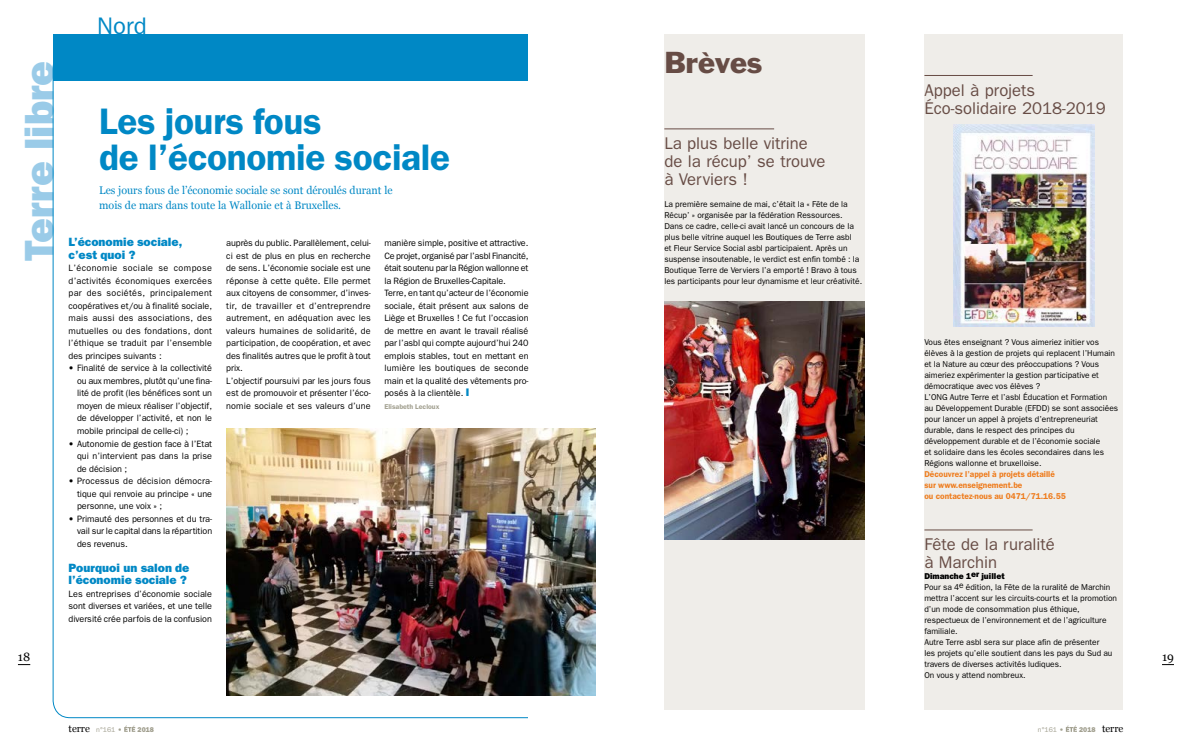
<style>
.page{position:relative;width:1191px;height:752px;background:#fff}
.page>*{position:absolute;margin:0;border:0;box-sizing:border-box;transform-origin:0 0}
.t1{font:800 41.4px "Franklin Gothic";color:#9acbe8}
.t2{font:600 37px/36px "Franklin Gothic";letter-spacing:-.01em;color:#0088c5}
.t3{font:28px "Franklin Gothic";letter-spacing:-.01em;color:#674c45}
.t4{font:24px "Franklin Gothic";color:#0088c5}
.t5{font:17px/18px "Franklin Gothic";color:#674c45}
.t6{font:800 12px/12.5px "Franklin Gothic";color:#0088c5}
.t7{font:12px "Georgia";color:#000}
.t8{font:11px/15px "Georgia";color:#0088c5}
.t9{font:10px "Georgia";color:#000}
.t10{font:9.2px/12.5px "Franklin Gothic";color:#000;text-align:justify}
.t11{font:8.5px/11px "Franklin Gothic";color:#000}
.t12{font:600 8.5px/11px "Franklin Gothic";color:#ee7c1d}
.t13{font:800 8.5px "Franklin Gothic";color:#000}
.t14{font:600 7px "Franklin Gothic";color:#a2a090}
.t15{font:7px "Franklin Gothic";color:#a2a090}
.t16{font:800 7px "Franklin Gothic";color:#a2a090}
.s1{font-weight:800;font-size:11px;color:#0088c5}
.s2{font-family:"Franklin Gothic";font-size:7px;color:#a2a090}
.s3{font-family:"Franklin Gothic";font-weight:800;font-size:7px;color:#a2a090}
.s4{font-weight:800}
</style>
<div class="page">
<svg style="left:1162px;top:664px;width:12px;height:1px"></svg>
<svg style="left:18px;top:664px;width:12px;height:1px"></svg>
<svg style="left:124px;top:725px;width:11px;height:6px"></svg>
<svg style="left:1065px;top:725px;width:12px;height:6px"></svg>
<div style="left:664px;top:34px;width:201px;height:675px;background:#efede9"></div>
<div style="left:924px;top:34px;width:199px;height:675px;background:#efede9"></div>
<div style="left:53px;top:34px;width:516px;height:46px;background:#0088c5"></div>
<div style="left:528px;top:0;width:68px;height:726px;background:#fff"></div>
<img style="left:226px;top:428px;width:369px;height:267px">
<hr style="left:664px;top:128px;width:110px;height:1px;background:#674c45">
<hr style="left:924px;top:75px;width:108px;height:1px;background:#674c45">
<hr style="left:924px;top:529px;width:108px;height:1px;background:#674c45">
<img style="left:664px;top:301px;width:201px;height:238px">
<img style="left:953px;top:124px;width:141px;height:202px">
<h3 class="t4" style="left:97px;top:12px;width:51px">Nord</h3>
<h3 class="t3" style="left:664px;top:45px;width:100px">Brèves</h3>
<h1 class="t1" style="left:15px;top:261px;width:202px;rotate:-90deg">Terre libre</h1>
<h3 class="t5" style="left:924px;top:81px;width:183px">Appel à projets<br>Éco-solidaire 2018-2019</h3>
<h2 class="t2" style="left:99px;top:102px;width:352px">Les jours fous<br>de l’économie sociale</h2>
<h3 class="t5" style="left:664px;top:134px;width:163px">La plus belle vitrine de la récup’ se trouve à Verviers !</h3>
<p class="t11" style="left:664px;top:199px;width:199px">La première semaine de mai, c’était la « Fête de la Récup’ » organisée par la fédération Ressources.<br>Dans ce cadre, celle-ci avait lancé un concours de la plus belle vitrine auquel les Boutiques de Terre asbl<br>et Fleur Service Social asbl participaient. Après un suspense insoutenable, le verdict est enfin tombé : la Boutique Terre de Verviers l’a emporté ! Bravo à tous les participants pour leur dynamisme et leur créativité.</p>
<p class="t8" style="left:99px;top:182px;width:295px">Les jours fous de l’économie sociale se sont déroulés durant le mois de mars dans toute la Wallonie et à Bruxelles.</p>
<h3 class="t6" style="left:69px;top:236px;width:115px">L’économie sociale, c’est quoi ?</h3>
<p class="t10" style="left:69px;top:261px;width:145px">L’économie sociale se compose d’activités économiques exercées par des sociétés, principalement coopératives et/ou à finalité sociale, mais aussi des associations, des mutuelles ou des fondations, dont l’éthique se traduit par l’ensemble des principes suivants :</p>
<p class="t10" style="left:77px;top:361px;width:137px;text-indent:-9px">• Finalité de service à la collectivité ou aux membres, plutôt qu’une fina&shy;lité de profit (les bénéfices sont un moyen de mieux réaliser l’objectif, de développer l’activité, et non le mobile principal de celle-ci) ;</p>
<p class="t10" style="left:77px;top:436px;width:136px;text-indent:-9px">• Autonomie de gestion face à l’Etat qui n’intervient pas dans la prise de décision ;</p>
<p class="t10" style="left:77px;top:474px;width:136px;text-indent:-9px">• Processus de décision démocra&shy;tique qui renvoie au principe « une personne, une voix » ;</p>
<p class="t10" style="left:77px;top:511px;width:137px;text-indent:-9px">• Primauté des personnes et du tra&shy;vail sur le capital dans la répartition des revenus.</p>
<h3 class="t6" style="left:69px;top:561px;width:122px">Pourquoi un salon de l’économie sociale ?</h3>
<p class="t10" style="left:69px;top:586px;width:145px">Les entreprises d’économie sociale sont diverses et variées, et une telle diversité crée parfois de la confusion</p>
<p class="t10" style="left:226px;top:236px;width:146px;text-align:left">auprès du public. Parallèlement, celui&shy;ci est de plus en plus en recherche de sens. L’économie sociale est une réponse à cette quête. Elle permet aux citoyens de consommer, d’inves&shy;tir, de travailler et d’entreprendre autrement, en adéquation avec les valeurs humaines de solidarité, de participation, de coopération, et avec des finalités autres que le profit à tout prix.<br>L’objectif poursuivi par les jours fous est de promouvoir et présenter l’éco&shy;nomie sociale et ses valeurs d’une</p>
<p class="t10" style="left:384px;top:236px;width:146px;text-align:left">manière simple, positive et attractive.<br>Ce projet, organisé par l’asbl Financité, était soutenu par la Région wallonne et la Région de Bruxelles-Capitale.<br>Terre, en tant qu’acteur de l’économie sociale, était présent aux salons de Liège et Bruxelles ! Ce fut l’occasion de mettre en avant le travail réalisé par l’asbl qui compte aujourd’hui 240 emplois stables, tout en mettant en lumière les boutiques de seconde main et la qualité des vêtements pro&shy;posés à la clientèle. <span class="s1">I</span></p>
<p class="t11" style="left:924px;top:336px;width:195px">Vous êtes enseignant ? Vous aimeriez initier vos élèves à la gestion de projets qui replacent l’Humain et la Nature au cœur des préoccupations ? Vous aimeriez expérimenter la gestion participative et démocratique avec vos élèves ?<br>L’ONG Autre Terre et l’asbl Éducation et Formation au Développement Durable (EFDD) se sont associées pour lancer un appel à projets d’entrepreneuriat durable, dans le respect des principes du développement durable et de l’économie sociale<br>et solidaire dans les écoles secondaires dans les Régions wallonne et bruxelloise.</p>
<p class="t12" style="left:924px;top:468px;width:143px">Découvrez l’appel à projets détaillé sur www.enseignement.be<br>ou contactez-nous au 0471/71.16.55</p>
<h3 class="t5" style="left:924px;top:535px;width:132px">Fête de la ruralité à Marchin</h3>
<p class="t13" style="left:924px;top:571px;width:82px">Dimanche 1er juillet</p>
<p class="t11" style="left:924px;top:581px;width:194px">Pour sa 4e édition, la Fête de la ruralité de Marchin mettra l’accent sur les circuits-courts et la promotion d’un mode de consommation plus éthique, respectueux de l’environnement et de l’agriculture familiale.<br>Autre Terre asbl sera sur place afin de présenter<br>les projets qu’elle soutient dans les pays du Sud au travers de diverses activités ludiques.<br>On vous y attend nombreux.</p>
<p class="t14" style="left:384px;top:402px;width:57px">Elisabeth Lecloux</p>
<h3 class="t7" style="left:18px;top:648px;width:14px">18</h3>
<h3 class="t7" style="left:1162px;top:648px;width:13px">19</h3>
<p class="t9" style="left:69px;top:720px;width:55px">terre <span class="s2">n°161</span> <span class="s3">•</span></p>
<p class="t16" style="left:138px;top:725px;width:18px">2018</p>
<p class="t15" style="left:1038px;top:725px;width:27px">n°161 <span class="s4">•</span></p>
<p class="t9" style="left:1079px;top:720px;width:46px"><span class="s3">2018</span> terre</p>
</div>
